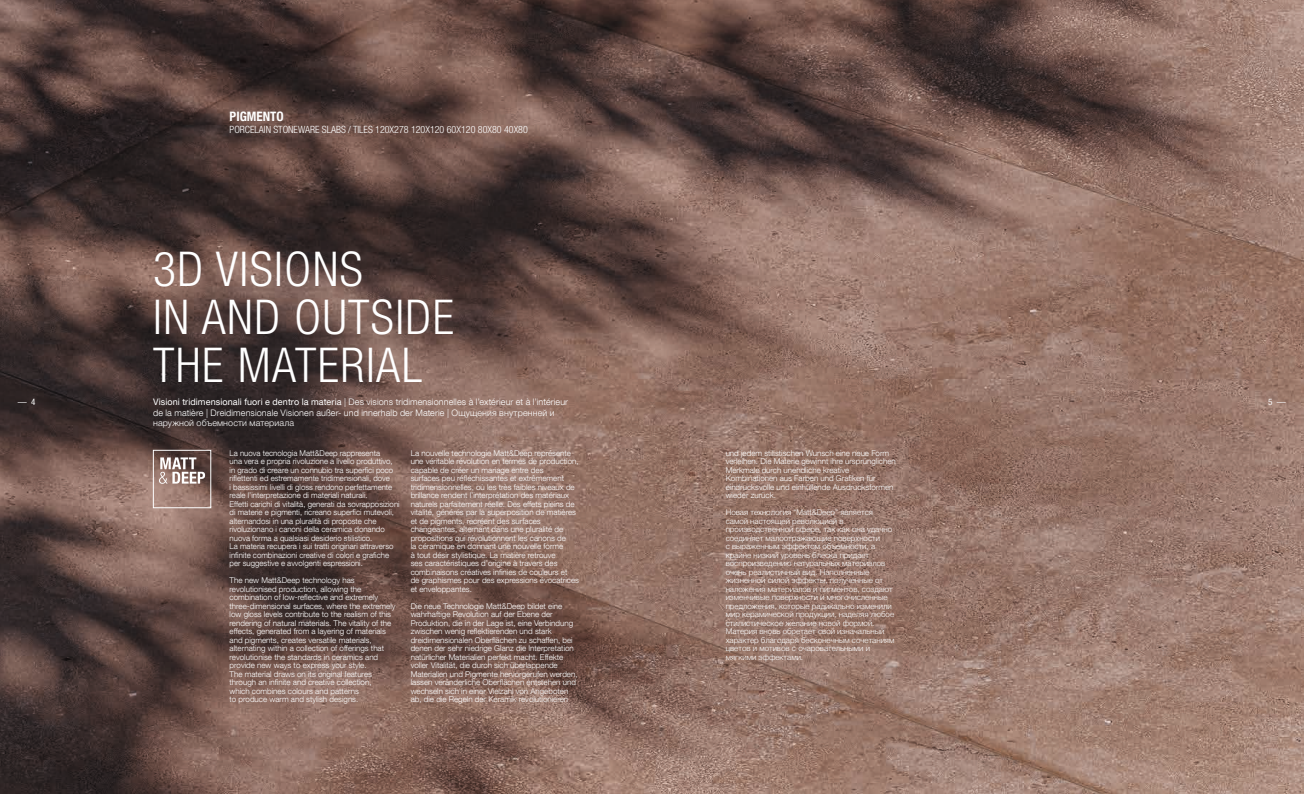
<style>
.page{position:relative;width:1304px;height:794px;background:#fff}
.page>*{position:absolute;margin:0;border:0;box-sizing:border-box;transform-origin:0 0}
.t1{font:300 condensed 48px/48px "Helvetica Neue LT Com";letter-spacing:.03em;color:#fff}
.t2{font:700 condensed 13px "Helvetica Neue LT Com";color:#fff}
.t3{font:300 condensed 10px "Helvetica Neue LT Com";color:#fff}
.t4{font:300 9px/10.8px "Helvetica Neue LT Com";letter-spacing:.01em;color:#fff}
.t5{font:300 9px "Helvetica Neue LTCYR";letter-spacing:.01em;color:#fff}
.t6{font:condensed 9px "Helvetica Neue LT Com";color:#fff}
.t7{font:300 8px/8.5px "Helvetica Neue LT Com";color:#fff}
.t8{font:300 8px/8.5px "Helvetica Neue LTCYR";color:#fff}
.s1{font-weight:400}
.s2{font-family:"Helvetica Neue LTCYR"}
</style>
<div class="page">
<img style="left:0;top:0;width:1304px;height:794px">
<div style="left:153px;top:450px;width:58px;height:58px;border:1px solid #fff"></div>
<svg style="left:159px;top:457px;width:46px;height:27px"></svg>
<h2 class="t2" style="left:230px;top:108px;width:56px">PIGMENTO</h2>
<p class="t3" style="left:230px;top:123px;width:300px">PORCELAIN STONEWARE SLABS / TILES 120X278 120X120 60X120 80X80 40X80</p>
<h1 class="t1" style="left:153px;top:245px;width:303px">3D VISIONS<br>IN AND OUTSIDE<br>THE MATERIAL</h1>
<p class="t4" style="left:153px;top:396px;width:417px"><span class="s1">Visioni tridimensionali fuori e dentro la materia</span> | Des visions tridimensionnelles à l’extérieur et à l’intérieur de la matière | Dreidimensionale Visionen außer- und innerhalb der Materie | <span class="s2">Ощущения внутренней и</span></p>
<p class="t5" style="left:153px;top:418px;width:143px">наружной объемности материала</p>
<p class="t7" style="left:230px;top:448px;width:172px">La nuova tecnologia Matt&amp;Deep rappresenta<br>una vera e propria rivoluzione a livello produttivo, in grado di creare un connubio tra superfici poco riflettenti ed estremamente tridimensionali, dove<br>i bassissimi livelli di gloss rendono perfettamente reale l’interpretazione di materiali naturali.<br>Effetti carichi di vitalità, generati da sovrapposizioni di materie e pigmenti, ricreano superfici mutevoli, alternandosi in una pluralità di proposte che rivoluzionano i canoni della ceramica donando nuova forma a qualsiasi desiderio stilistico.<br>La materia recupera i sui tratti originari attraverso infinite combinazioni creative di colori e grafiche per suggestive e avvolgenti espressioni.</p>
<p class="t7" style="left:230px;top:576px;width:167px">The new Matt&amp;Deep technology has revolutionised production, allowing the combination of low-reflective and extremely three-dimensional surfaces, where the extremely low gloss levels contribute to the realism of this rendering of natural materials. The vitality of the effects, generated from a layering of materials and pigments, creates versatile materials, alternating within a collection of offerings that revolutionise the standards in ceramics and provide new ways to express your style.<br>The material draws on its original features through an infinite and creative collection,<br>which combines colours and patterns<br>to produce warm and stylish designs.</p>
<p class="t6" style="left:18px;top:396px;width:19px">— 4</p>
<p class="t6" style="left:1268px;top:397px;width:19px">5 —</p>
<p class="t7" style="left:411px;top:448px;width:170px">La nouvelle technologie Matt&amp;Deep représente une véritable révolution en termes de production, capable de créer un mariage entre des<br>surfaces peu réfléchissantes et extrêmement tridimensionnelles, où les très faibles niveaux de brillance rendent l’interprétation des matériaux naturels parfaitement réelle. Des effets pleins de vitalité, générés par la superposition de matières et de pigments, recréent des surfaces changeantes, alternant dans une pluralité de propositions qui révolutionnent les canons de<br>la céramique en donnant une nouvelle forme<br>à tout désir stylistique. La matière retrouve<br>ses caractéristiques d’origine à travers des combinaisons créatives infinies de couleurs et<br>de graphismes pour des expressions évocatrices et enveloppantes.</p>
<p class="t7" style="left:411px;top:601px;width:168px">Die neue Technologie Matt&amp;Deep bildet eine wahrhaftige Revolution auf der Ebene der Produktion, die in der Lage ist, eine Verbindung zwischen wenig reflektierenden und stark dreidimensionalen Oberflächen zu schaffen, bei denen der sehr niedrige Glanz die Interpretation natürlicher Materialien perfekt macht. Effekte voller Vitalität, die durch sich überlappende Materialien und Pigmente hervorgerufen werden, lassen veränderliche Oberflächen entstehen und wechseln sich in einer Vielzahl von Angeboten ab, die die Regeln der Keramik revolutionieren</p>
<p class="t7" style="left:726px;top:448px;width:172px">und jedem stilistischen Wunsch eine neue Form verleihen. Die Materie gewinnt ihre ursprünglichen Merkmale durch unendliche kreative Kombinationen aus Farben und Grafiken für eindrucksvolle und einhüllende Ausdrucksformen wieder zurück.</p>
<p class="t8" style="left:726px;top:508px;width:170px">Новая технология “Matt&amp;Deep” является самой настоящей революцией в производственной сфере, так как она удачно соединяет малоотражающие поверхности<br>с выраженным эффектом объемности, а крайне низкий уровень блеска придает воспроизведению натуральных материалов очень реалистичный вид. Наполненные жизненной силой эффекты, полученные от наложения материалов и пигментов, создают изменчивые поверхности и многочисленные предложения, которые радикально изменили мир керамической продукции, наделяя любое стилистическое желание новой формой.<br>Материя вновь обретает свой изначальный характер благодаря бесконечным сочетаниям цветов и мотивов с очаровательными и мягкими эффектами.</p>
</div>
